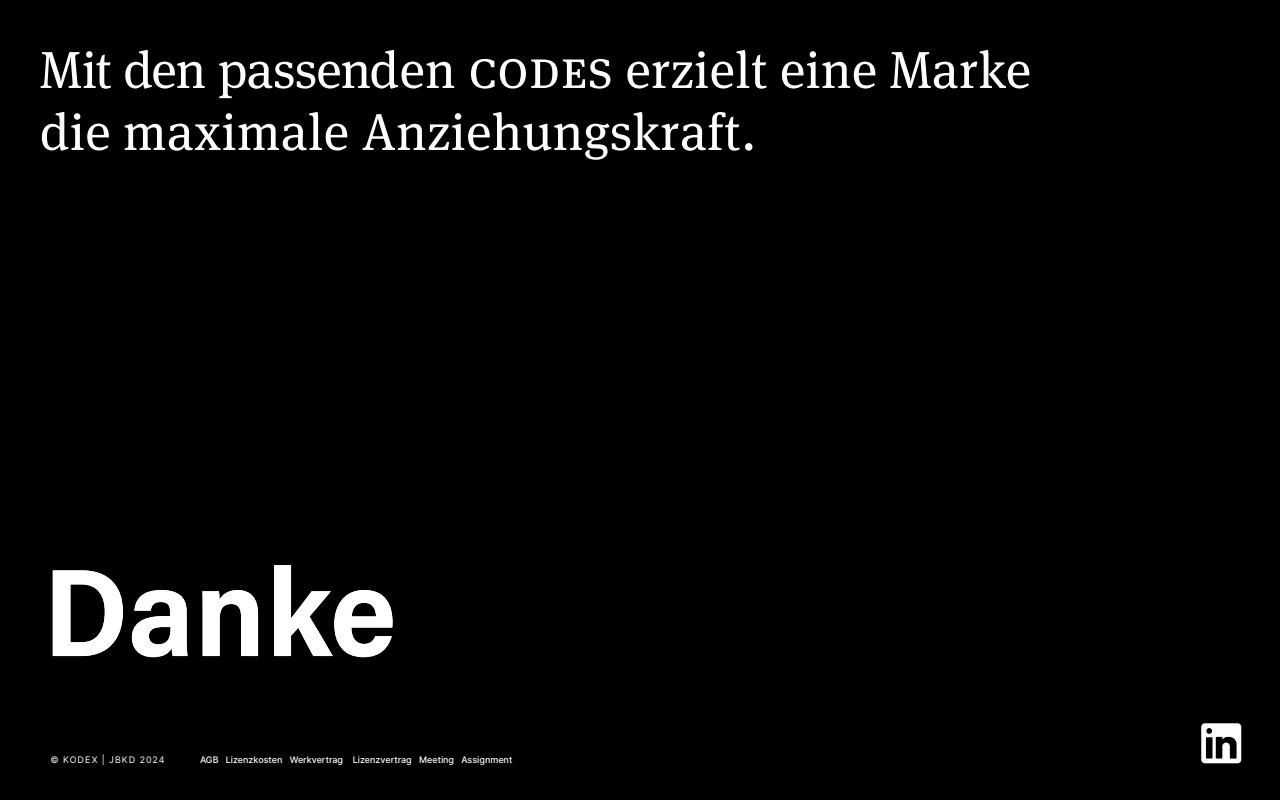
<style>
.page{position:relative;width:1280px;height:800px;background:#000}
.page>*{position:absolute;margin:0;border:0;box-sizing:border-box;transform-origin:0 0}
.t1{font:700 125px "Acumin Pro Semi Cond";letter-spacing:-.005em;color:#fff}
.t2{font:52px "Meta Serif Lf";letter-spacing:.01em;color:#fff}
.t3{font:500 9px "Inter";color:#fff}
.t4{font:9px "Inter";letter-spacing:.115em;color:#fff}
.s1{font-family:"Meta Serif Sc";font-size:53px}
</style>
<div class="page">
<svg style="left:1201px;top:723px;width:40px;height:40px"></svg>
<p class="t2" style="left:40px;top:26px;width:993px">Mit den passenden <span class="s1">codes</span> erzielt eine Marke</p>
<p class="t2" style="left:40px;top:88px;width:717px">die maximale Anziehungskraft.</p>
<p class="t1" style="left:44px;top:524px;width:355px">Danke</p>
<p class="t4" style="left:51px;top:753px;width:115px">© KODEX | JBKD 2024</p>
<p class="t3" style="left:200px;top:753px;width:314px">AGB Lizenzkosten Werkvertrag Lizenzvertrag Meeting Assignment</p>
</div>
